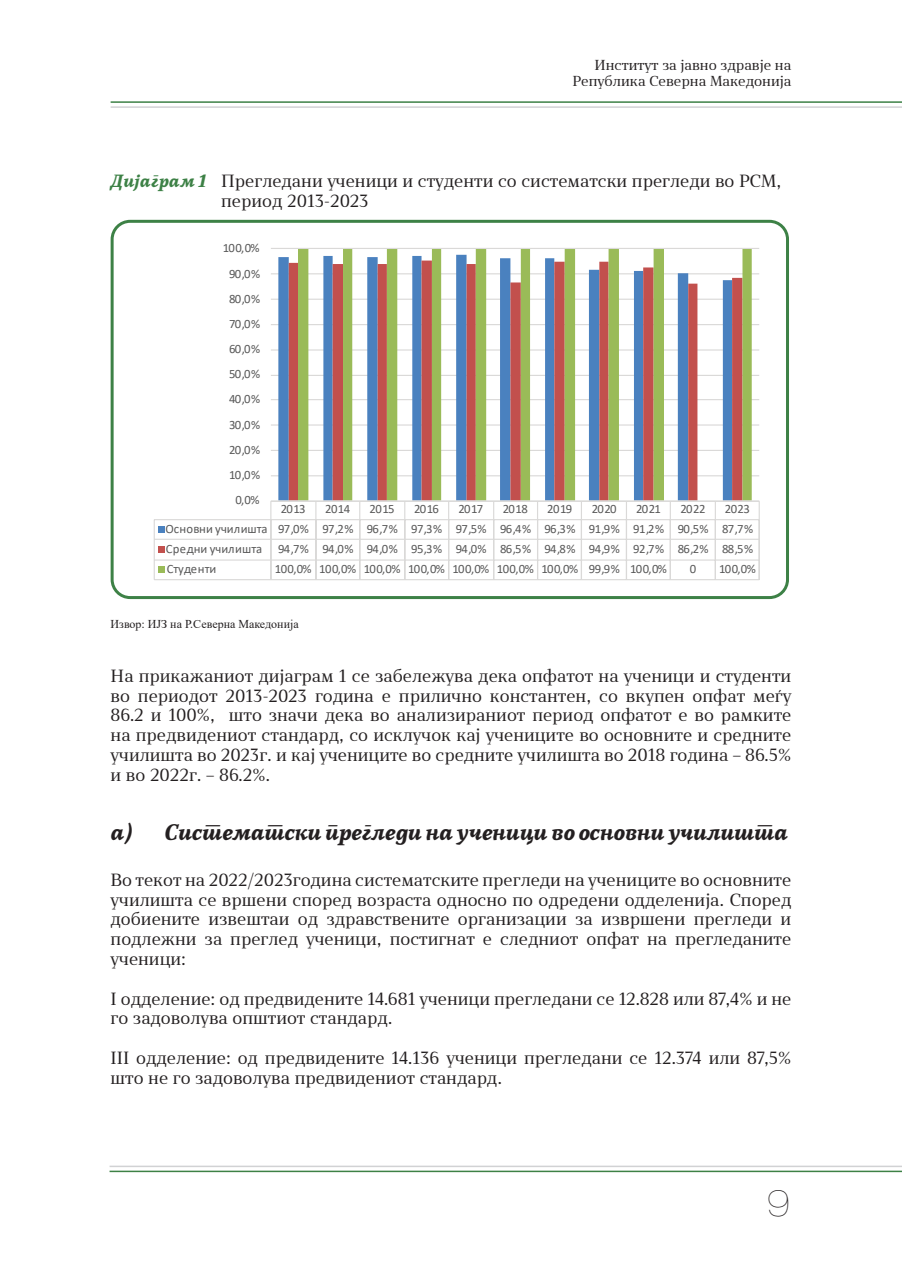
<style>
.page{position:relative;width:902px;height:1272px;background:#fff}
.page>*{position:absolute;margin:0;border:0;box-sizing:border-box;transform-origin:0 0}
.t1{font:200 expanded 36px "Helvetica Neue LT Pro";color:#231f20}
.t2{font:900 21px "Stobi Serif It";letter-spacing:-.03em;color:#231f20}
.t3{font:16.5px/19.8px "Skola Serif";color:#231f20}
.t4{font:13.5px/16.2px "Skola Serif";color:#231f20;text-align:right}
.t5{font:12.75px "Calibri";letter-spacing:-.05em;color:#595959}
.t6{font:12.75px/19.6px "Calibri";letter-spacing:-.015em;color:#595959}
.t7{font:12.75px "Calibri";color:#595959}
.t8{font:12px "Times New Roman";color:#231f20}
.s1{font-family:"Stobi Serif It";font-weight:900;color:#3d8146}
</style>
<div class="page">
<hr style="left:111px;top:101px;width:790px;height:2px;background:#3d8146">
<hr style="left:109px;top:1170px;width:792px;height:2px;background:#3d8146">
<hr style="left:111px;top:106px;width:790px;height:2px;background:#d1d2d4">
<hr style="left:109px;top:1165px;width:792px;height:2px;background:#d1d2d4">
<svg style="left:112px;top:221px;width:673px;height:374px"></svg>
<hr style="left:271px;top:475px;width:488px;height:1px;background:#dad9d8">
<hr style="left:271px;top:450px;width:488px;height:1px;background:#dad9d8">
<hr style="left:271px;top:424px;width:488px;height:1px;background:#dad9d8">
<hr style="left:271px;top:399px;width:488px;height:1px;background:#dad9d8">
<hr style="left:271px;top:375px;width:488px;height:1px;background:#dad9d8">
<hr style="left:271px;top:349px;width:488px;height:1px;background:#dad9d8">
<hr style="left:271px;top:324px;width:488px;height:1px;background:#dad9d8">
<hr style="left:271px;top:298px;width:488px;height:2px;background:#dad9d8">
<hr style="left:271px;top:273px;width:488px;height:1px;background:#dad9d8">
<hr style="left:271px;top:248px;width:488px;height:1px;background:#dad9d8">
<svg style="left:278px;top:255px;width:20px;height:245px;background:#87708e"></svg>
<svg style="left:298px;top:249px;width:453px;height:251px"></svg>
<hr style="left:271px;top:500px;width:488px;height:2px;background:#dad9d8">
<svg style="left:580px;top:502px;width:2px;height:17px"></svg>
<svg style="left:625px;top:502px;width:2px;height:17px"></svg>
<hr style="left:154px;top:519px;width:605px;height:1px;background:#dad9d8">
<hr style="left:580px;top:519px;width:2px;height:20px;background:#dad9d8">
<hr style="left:625px;top:519px;width:2px;height:20px;background:#dad9d8">
<div style="left:158px;top:526px;width:7px;height:7px;background:#4a81bf"></div>
<hr style="left:154px;top:538px;width:605px;height:2px;background:#dad9d8">
<hr style="left:580px;top:539px;width:2px;height:21px;background:#dad9d8">
<hr style="left:625px;top:539px;width:2px;height:21px;background:#dad9d8">
<div style="left:158px;top:545px;width:7px;height:7px;background:#c2504d"></div>
<hr style="left:154px;top:559px;width:605px;height:1px;background:#dad9d8">
<svg style="left:154px;top:520px;width:1px;height:59px"></svg>
<hr style="left:154px;top:579px;width:605px;height:1px;background:#dad9d8">
<svg style="left:270px;top:501px;width:1px;height:78px"></svg>
<svg style="left:315px;top:502px;width:1px;height:77px"></svg>
<svg style="left:359px;top:502px;width:1px;height:77px"></svg>
<svg style="left:404px;top:502px;width:1px;height:77px"></svg>
<svg style="left:448px;top:502px;width:1px;height:77px"></svg>
<svg style="left:493px;top:502px;width:1px;height:77px"></svg>
<svg style="left:537px;top:502px;width:1px;height:77px"></svg>
<svg style="left:580px;top:560px;width:2px;height:19px"></svg>
<svg style="left:625px;top:560px;width:2px;height:19px"></svg>
<svg style="left:669px;top:502px;width:1px;height:77px"></svg>
<svg style="left:714px;top:502px;width:1px;height:77px"></svg>
<svg style="left:758px;top:502px;width:1px;height:77px"></svg>
<div style="left:158px;top:566px;width:7px;height:7px;background:#9abb58"></div>
<div style="left:111px;top:220px;width:678px;height:379px;border:3px solid #3d8146;border-radius:18px"></div>
<p class="t4" style="left:572px;top:57px;width:220px">Институт за јавно здравје на<br>Република Северна Македонија</p>
<p class="t3" style="left:221px;top:171px;width:561px;text-indent:-111px"><span class="s1">Дијаграм 1</span> Прегледани ученици и студенти со систематски прегледи во РСМ, период 2013-2023</p>
<p class="t5" style="left:223px;top:239px;width:38px">100,0%</p>
<p class="t5" style="left:229px;top:264px;width:32px">90,0%</p>
<p class="t5" style="left:229px;top:289px;width:32px">80,0%</p>
<p class="t5" style="left:229px;top:315px;width:32px">70,0%</p>
<p class="t5" style="left:229px;top:340px;width:32px">60,0%</p>
<p class="t5" style="left:229px;top:365px;width:32px">50,0%</p>
<p class="t5" style="left:229px;top:390px;width:32px">40,0%</p>
<p class="t5" style="left:229px;top:415px;width:32px">30,0%</p>
<p class="t5" style="left:229px;top:440px;width:32px">20,0%</p>
<p class="t5" style="left:229px;top:466px;width:32px">10,0%</p>
<p class="t5" style="left:235px;top:491px;width:26px">0,0%</p>
<p class="t6" style="left:166px;top:499px;width:589px;text-indent:559px">2023<br>Основни училишта 97,0% 97,2% 96,7% 97,3% 97,5% 96,4% 96,3% 91,9% 91,2% 90,5% 87,7%<br>Средни училишта</p>
<p class="t5" style="left:281px;top:500px;width:26px">2013</p>
<p class="t5" style="left:325px;top:500px;width:26px">2014</p>
<p class="t5" style="left:369px;top:500px;width:26px">2015</p>
<p class="t5" style="left:414px;top:500px;width:26px">2016</p>
<p class="t5" style="left:458px;top:500px;width:26px">2017</p>
<p class="t5" style="left:503px;top:500px;width:26px">2018</p>
<p class="t5" style="left:547px;top:500px;width:26px">2019</p>
<p class="t5" style="left:591px;top:500px;width:26px">2020</p>
<p class="t5" style="left:636px;top:500px;width:26px">2021</p>
<p class="t5" style="left:680px;top:500px;width:26px">2022</p>
<p class="t5" style="left:278px;top:540px;width:476px">94,7% 94,0% 94,0% 95,3% 94,0% 86,5% 94,8% 94,9% 92,7% 86,2% 88,5%</p>
<p class="t7" style="left:167px;top:560px;width:51px">Студенти</p>
<p class="t5" style="left:275px;top:560px;width:393px">100,0% 100,0% 100,0% 100,0% 100,0% 100,0% 100,0% 99,9% 100,0%</p>
<p class="t5" style="left:689px;top:560px;width:8px">0</p>
<p class="t5" style="left:719px;top:560px;width:38px">100,0%</p>
<p class="t8" style="left:111px;top:615px;width:190px">Извор: ИЈЗ на Р.Северна Македонија</p>
<p class="t3" style="left:111px;top:665px;width:682px;text-align:justify">На прикажаниот дијаграм 1 се забележува дека опфатот на ученици и студенти во периодот 2013-2023 година е прилично константен, со вкупен опфат меѓу 86.2 и 100%, што значи дека во анализираниот период опфатот е во рамките на предвидениот стандард, со исклучок кај учениците во основните и средните училишта во 2023г. и кај учениците во средните училишта во 2018 година – 86.5% и во 2022г. – 86.2%.</p>
<p class="t2" style="left:111px;top:818px;width:679px">а) Систематски прегледи на ученици во основни училишта</p>
<p class="t3" style="left:111px;top:869px;width:682px;text-align:justify">Во текот на 2022/2023година систематските прегледи на учениците во основните училишта се вршени според возраста односно по одредени одделенија. Според добиените извештаи од здравствените организации за извршени прегледи и подлежни за преглед ученици, постигнат е следниот опфат на прегледаните ученици:</p>
<p class="t3" style="left:111px;top:988px;width:682px">I одделение: од предвидените 14.681 ученици прегледани се 12.828 или 87,4% и не го задоволува општиот стандард.</p>
<p class="t3" style="left:111px;top:1047px;width:682px">III одделение: од предвидените 14.136 ученици прегледани се 12.374 или 87,5% што не го задоволува предвидениот стандард.</p>
<h1 class="t1" style="left:766px;top:1181px;width:25px">9</h1>
</div>
